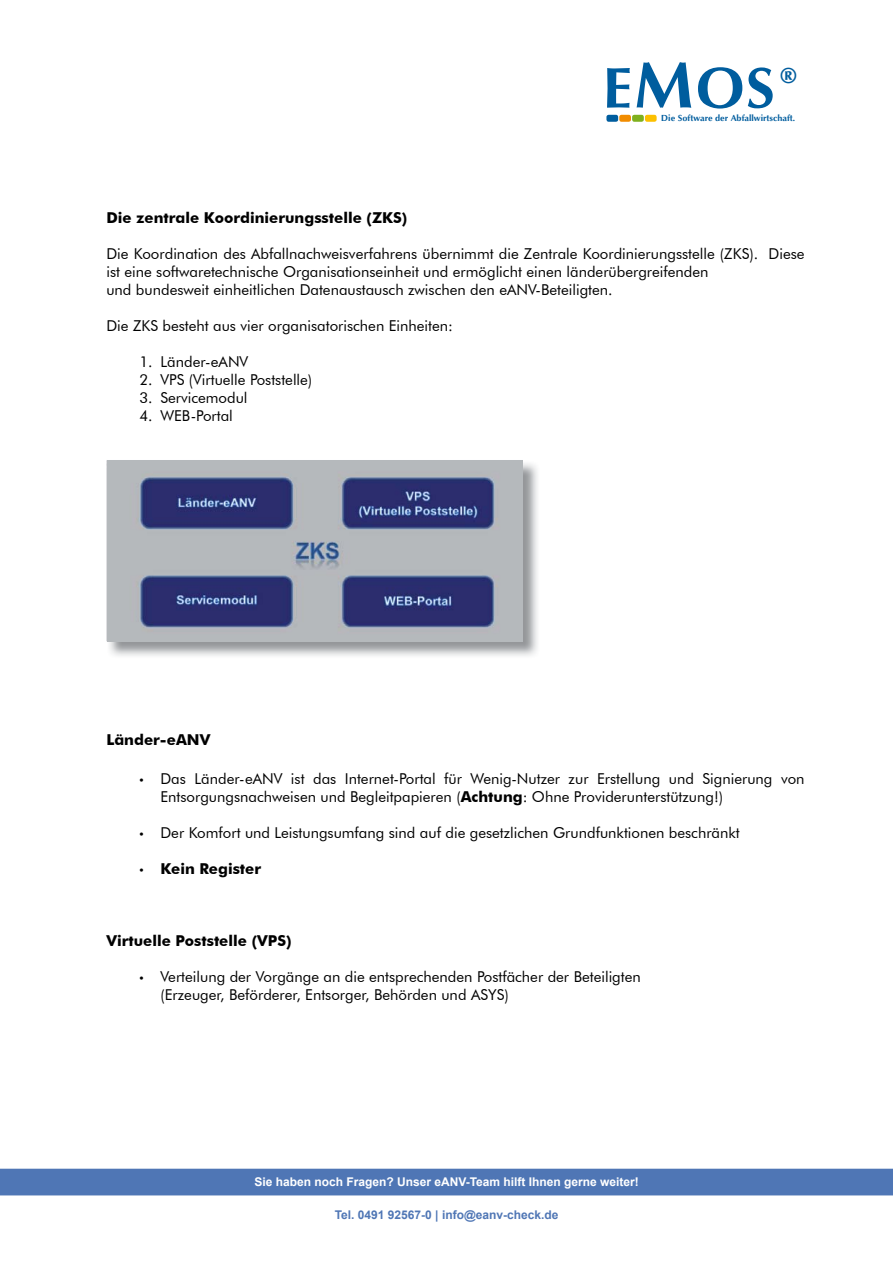
<style>
.page{position:relative;width:893px;height:1263px;background:#fff}
.page>*{position:absolute;margin:0;border:0;box-sizing:border-box;transform-origin:0 0}
.t1{font:700 58.65px "Optimum";color:#005d9e}
.t2{font:700 22.35px "Optimum";color:#005d9e}
.t3{font:15px/18px "Futura BT";color:#000}
.t4{font:700 15px "Futura BT";color:#000}
.t5{font:700 12px "Arial";color:#fff}
.t6{font:700 12px "Arial";color:#4f76b5}
.t7{font:700 9px "Optimum";color:#005d9e}
.s1{font-size:67.35px}
.s2{font-family:"Myriad Pro"}
.s3{font-weight:700}
.s4{font-family:"Myriad Pro";font-weight:400}
</style>
<div class="page">
<div style="left:0;top:1169px;width:893px;height:26px;background:#4f76b5"></div>
<div style="left:254px;top:1177px;width:385px;height:9px;background:#4f76b5"></div>
<img style="left:107px;top:463px;width:431px;height:193px">
<img style="left:107px;top:461px;width:416px;height:180px">
<div style="left:606px;top:115px;width:12px;height:7px;background:#005d9e;border-radius:2px"></div>
<div style="left:619px;top:115px;width:12px;height:7px;background:#f18c00;border-radius:2px"></div>
<div style="left:632px;top:115px;width:12px;height:7px;background:#7eb01e;border-radius:2px"></div>
<div style="left:645px;top:115px;width:12px;height:7px;background:#fcc000;border-radius:2px"></div>
<h1 class="t1" style="left:603px;top:54px;width:174px">E<span class="s1">M</span>OS</h1>
<h2 class="t2" style="left:780px;top:62px;width:19px">®</h2>
<p class="t7" style="left:661px;top:113px;width:135px">Die Software der Abfallwirtschaft.</p>
<p class="t4" style="left:106px;top:208px;width:302px">Die zentrale Koordinierungsstelle (ZKS)</p>
<p class="t3" style="left:106px;top:244px;width:700px">Die Koordination des Abfallnachweisverfahrens übernimmt die Zentrale Koordinierungsstelle (ZKS). Diese ist eine softwaretechnische Organisationseinheit und ermöglicht einen länderübergreifenden<br>und bundesweit einheitlichen Datenaustausch zwischen den eANV-Beteiligten.</p>
<p class="t3" style="left:106px;top:316px;width:348px">Die ZKS besteht aus vier organisatorischen Einheiten:</p>
<p class="t3" style="left:139px;top:352px;width:110px">1. Länder-eANV</p>
<p class="t3" style="left:139px;top:370px;width:174px">2. VPS (Virtuelle Poststelle)</p>
<p class="t3" style="left:139px;top:388px;width:110px">3. Servicemodul</p>
<p class="t3" style="left:139px;top:406px;width:95px">4. WEB-Portal</p>
<p class="t4" style="left:106px;top:730px;width:106px">Länder-eANV</p>
<p class="t3" style="left:160px;top:770px;width:646px;text-indent:-21px"><span class="s2">•</span> Das Länder-eANV ist das Internet-Portal für Wenig-Nutzer zur Erstellung und Signierung von<br>Entsorgungsnachweisen und Begleitpapieren (<span class="s3">Achtung</span>: Ohne Providerunterstützung!)</p>
<p class="t3" style="left:139px;top:824px;width:602px"><span class="s2">•</span> Der Komfort und Leistungsumfang sind auf die gesetzlichen Grundfunktionen beschränkt</p>
<p class="t4" style="left:139px;top:860px;width:123px"><span class="s4">•</span> Kein Register</p>
<p class="t4" style="left:106px;top:932px;width:187px">Virtuelle Poststelle (VPS)</p>
<p class="t3" style="left:160px;top:968px;width:482px;text-indent:-21px"><span class="s2">•</span> Verteilung der Vorgänge an die entsprechenden Postfächer der Beteiligten (Erzeuger, Beförderer, Entsorger, Behörden und ASYS)</p>
<p class="t5" style="left:254px;top:1173px;width:386px">Sie haben noch Fragen? Unser eANV-Team hilft Ihnen gerne weiter!</p>
<p class="t6" style="left:335px;top:1207px;width:225px">Tel. 0491 92567-0 | info@eanv-check.de</p>
</div>
